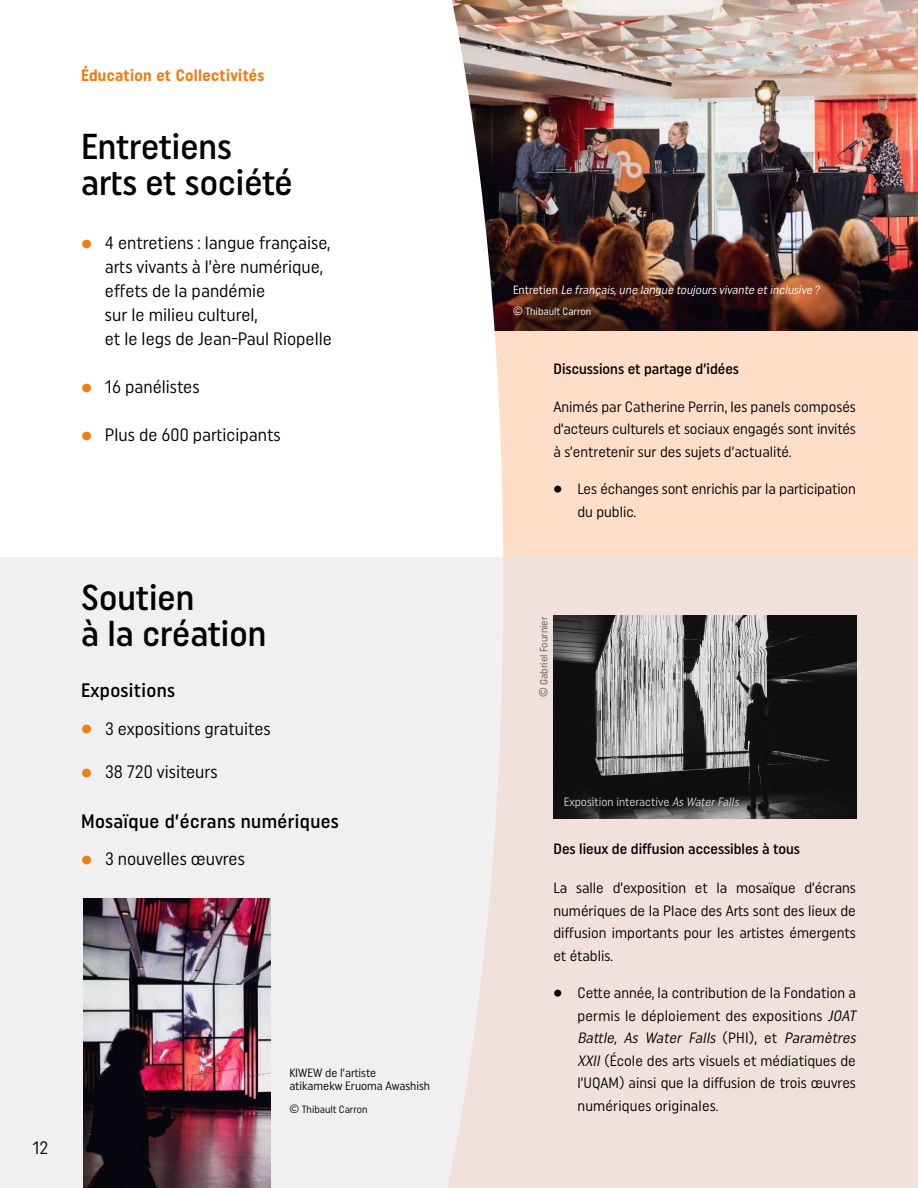
<style>
.page{position:relative;width:918px;height:1188px;background:#fff}
.page>*{position:absolute;margin:0;border:0;box-sizing:border-box;transform-origin:0 0}
.t1{font:500 condensed 36px/36px "Uniform";color:#000}
.t2{font:500 condensed 19.5px "Uniform";letter-spacing:.02em;color:#000}
.t3{font:condensed 18px/24px "Uniform";color:#000}
.t4{font:700 condensed 16.5px "Uniform";letter-spacing:.02em;color:#f07c14}
.t5{font:condensed 15px/22.5px "Uniform";color:#000;text-align:justify}
.t6{font:500 condensed 15px "Uniform";color:#000}
.t7{font:italic condensed 12px "Uniform";color:#fff}
.t8{font:condensed 12px/13.5px "Uniform";color:#000}
.t9{font:condensed 12px "Uniform";color:#d4d5d5}
.t10{font:condensed 10.5px "Uniform";color:#535454}
.t11{font:condensed 10.5px "Uniform";color:#fff}
.t12{font:condensed 10.5px "Uniform";color:#000}
.s1{font-weight:900;font-size:28.5px;color:#f07c14}
.s2{font-size:12px}
.s3{font-style:normal}
.s4{font-weight:900;font-size:22.5px}
.s5{font-style:italic}
</style>
<div class="page">
<div style="left:446px;top:272px;width:472px;height:916px;background:#ffdec8"></div>
<img style="left:503px;top:0;width:415px;height:331px">
<svg style="left:446px;top:0;width:57px;height:557px;fill:#fff"></svg>
<div style="left:0;top:557px;width:918px;height:631px;background:linear-gradient(to right,#f0f4f6,#efded4)"></div>
<img style="left:554px;top:616px;width:302px;height:203px">
<img style="left:83px;top:899px;width:188px;height:289px">
<p class="t4" style="left:81px;top:66px;width:185px">Éducation et Collectivités</p>
<h1 class="t1" style="left:81px;top:128px;width:213px">Entretiens arts et société</h1>
<p class="t3" style="left:105px;top:231px;width:228px;text-indent:-24px"><span class="s1">•</span> 4 entretiens : langue française, arts vivants à l’ère numérique, effets de la pandémie<br>sur le milieu culturel,<br>et le legs de Jean-Paul Riopelle</p>
<p class="t3" style="left:81px;top:375px;width:120px"><span class="s1">•</span> 16 panélistes</p>
<p class="t3" style="left:81px;top:423px;width:201px"><span class="s1">•</span> Plus de 600 participants</p>
<h1 class="t1" style="left:81px;top:579px;width:187px">Soutien<br>à la création</h1>
<h2 class="t2" style="left:81px;top:679px;width:96px">Expositions</h2>
<p class="t3" style="left:81px;top:716px;width:191px"><span class="s1">•</span> 3 expositions gratuites</p>
<p class="t3" style="left:81px;top:760px;width:138px"><span class="s1">•</span> 38 720 visiteurs</p>
<h2 class="t2" style="left:81px;top:809px;width:259px">Mosaïque d’écrans numériques</h2>
<p class="t3" style="left:81px;top:847px;width:165px"><span class="s1">•</span> 3 nouvelles œuvres</p>
<p class="t3" style="left:33px;top:1136px;width:17px">12</p>
<p class="t8" style="left:289px;top:1065px;width:142px">KIWEW de l’artiste atikamekw Eruoma Awashish</p>
<p class="t12" style="left:289px;top:1103px;width:80px"><span class="s2">©</span> Thibault Carron</p>
<p class="t7" style="left:513px;top:283px;width:311px"><span class="s3">E n t r e t i e n</span> Le français,une langue toujours vivante etinclusive?</p>
<p class="t11" style="left:513px;top:305px;width:80px"><span class="s2">©</span> Thibault Carron</p>
<p class="t6" style="left:554px;top:360px;width:187px">Discussions et partage d’idées</p>
<p class="t5" style="left:554px;top:395px;width:304px">Animés par Catherine Perrin, les panels composés d’acteurs culturels et sociaux engagés sont invités à s’entretenir sur des sujets d’actualité.</p>
<p class="t5" style="left:577px;top:477px;width:280px;text-indent:-24px"><span class="s4">•</span> Les échanges sont enrichis par la participation du public.</p>
<p class="t10" style="left:537px;top:697px;width:82px;rotate:-90deg"><span class="s2">©</span> Gabriel Fournier</p>
<p class="t9" style="left:564px;top:795px;width:179px">Exposition interactive <span class="s5">As WaterFalls</span></p>
<p class="t6" style="left:554px;top:840px;width:248px">Des lieux de diffusion accessibles à tous</p>
<p class="t5" style="left:554px;top:877px;width:304px">La salle d’exposition et la mosaïque d’écrans numériques de la Place des Arts sont des lieux de diffusion importants pour les artistes émergents et établis.</p>
<p class="t5" style="left:577px;top:982px;width:283px;text-align:left;text-indent:-24px"><span class="s4">•</span> Cette année, la contribution de la Fondation a permis le déploiement des expositions <span class="s5">JOAT Battle, As Water Falls</span> ( P H I ) , e t <span class="s5">Paramètres XXII</span> (École des arts visuels et médiatiques de l’UQAM) ainsi que la diffusion de trois œuvres numériques originales.</p>
</div>
